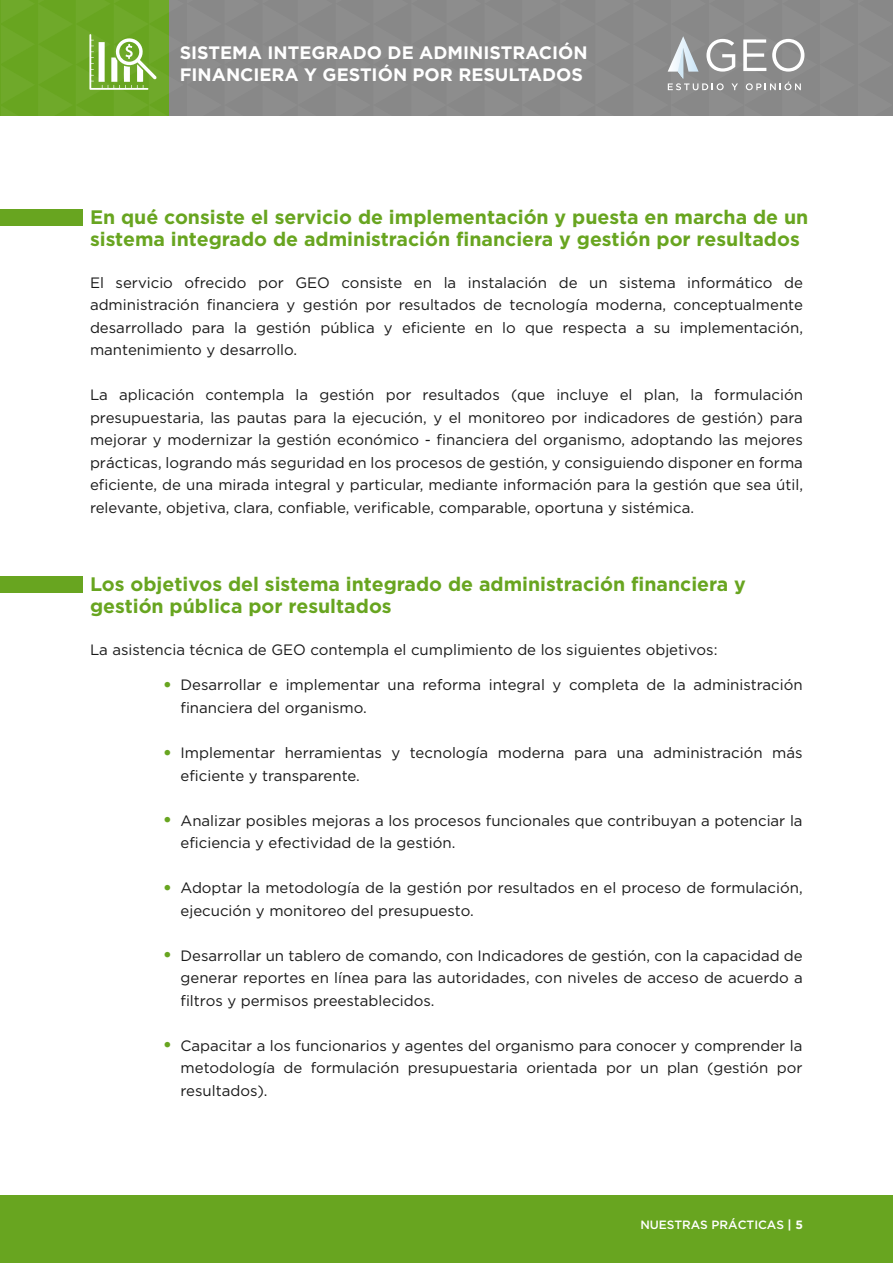
<style>
.page{position:relative;width:893px;height:1263px;background:#fff}
.page>*{position:absolute;margin:0;border:0;box-sizing:border-box;transform-origin:0 0}
.t1{font:21px "Gotham";color:#68a520}
.t2{font:700 19.5px/22.5px "Gotham";color:#68a520}
.t3{font:700 18px/21.8px "Gotham";color:#fff}
.t4{font:15px/22.5px "Gotham";color:#191919}
.t5{font:700 15px "Gotham";color:#fff}
.t6{font:500 12px "Gotham";color:#fff}
.s1{font-weight:700}
</style>
<div class="page">
<div style="left:0;top:209px;width:83px;height:17px;background:#68a520"></div>
<div style="left:0;top:1196px;width:893px;height:67px;background:#68a520"></div>
<div style="left:0;top:576px;width:83px;height:17px;background:#68a520"></div>
<svg style="left:2px;top:0;width:889px;height:116px;background:#87927b"></svg>
<p class="t3" style="left:180px;top:42px;width:409px">SISTEMA INTEGRADO DE ADMINISTRACIÓN<br>FINANCIERA Y GESTIÓN POR RESULTADOS</p>
<h2 class="t2" style="left:90px;top:205px;width:720px">En qué consiste el servicio de implementación y puesta en marcha de un sistema integrado de administración financiera y gestión por resultados</h2>
<p class="t4" style="left:90px;top:271px;width:714px;text-align:justify">El servicio ofrecido por GEO consiste en la instalación de un sistema informático de administración financiera y gestión por resultados de tecnología moderna, conceptualmente desarrollado para la gestión pública y eficiente en lo que respecta a su implementación, mantenimiento y desarrollo.</p>
<p class="t4" style="left:90px;top:383px;width:714px;text-align:justify">La aplicación contempla la gestión por resultados (que incluye el plan, la formulación presupuestaria, las pautas para la ejecución, y el monitoreo por indicadores de gestión) para mejorar y modernizar la gestión económico - financiera del organismo, adoptando las mejores prácticas, logrando más seguridad en los procesos de gestión, y consiguiendo disponer en forma eficiente, de una mirada integral y particular, mediante información para la gestión que sea útil, relevante, objetiva, clara, confiable, verificable, comparable, oportuna y sistémica.</p>
<h2 class="t2" style="left:90px;top:572px;width:657px">Los objetivos del sistema integrado de administración financiera y gestión pública por resultados</h2>
<p class="t4" style="left:90px;top:638px;width:629px">La asistencia técnica de GEO contempla el cumplimiento de los siguientes objetivos:</p>
<h1 class="t1" style="left:162px;top:673px;width:12px">•</h1>
<h1 class="t1" style="left:162px;top:741px;width:12px">•</h1>
<h1 class="t1" style="left:162px;top:808px;width:12px">•</h1>
<h1 class="t1" style="left:162px;top:876px;width:12px">•</h1>
<h1 class="t1" style="left:162px;top:943px;width:12px">•</h1>
<h1 class="t1" style="left:162px;top:1033px;width:12px">•</h1>
<p class="t4" style="left:181px;top:674px;width:624px">Desarrollar e implementar una reforma integral y completa de la administración financiera del organismo.</p>
<p class="t4" style="left:181px;top:741px;width:624px">Implementar herramientas y tecnología moderna para una administración más eficiente y transparente.</p>
<p class="t4" style="left:181px;top:809px;width:624px">Analizar posibles mejoras a los procesos funcionales que contribuyan a potenciar la eficiencia y efectividad de la gestión.</p>
<p class="t4" style="left:181px;top:876px;width:624px">Adoptar la metodología de la gestión por resultados en el proceso de formulación, ejecución y monitoreo del presupuesto.</p>
<p class="t4" style="left:181px;top:944px;width:624px;text-align:justify">Desarrollar un tablero de comando, con Indicadores de gestión, con la capacidad de generar reportes en línea para las autoridades, con niveles de acceso de acuerdo a filtros y permisos preestablecidos.</p>
<p class="t4" style="left:181px;top:1034px;width:624px;text-align:justify">Capacitar a los funcionarios y agentes del organismo para conocer y comprender la metodología de formulación presupuestaria orientada por un plan (gestión por resultados).</p>
<p class="t6" style="left:640px;top:1218px;width:164px">NUESTRAS PRÁCTICAS <span class="s1">| 5</span></p>
<p class="t5" style="left:782px;top:1222px;width:22px">| 1</p>
</div>
